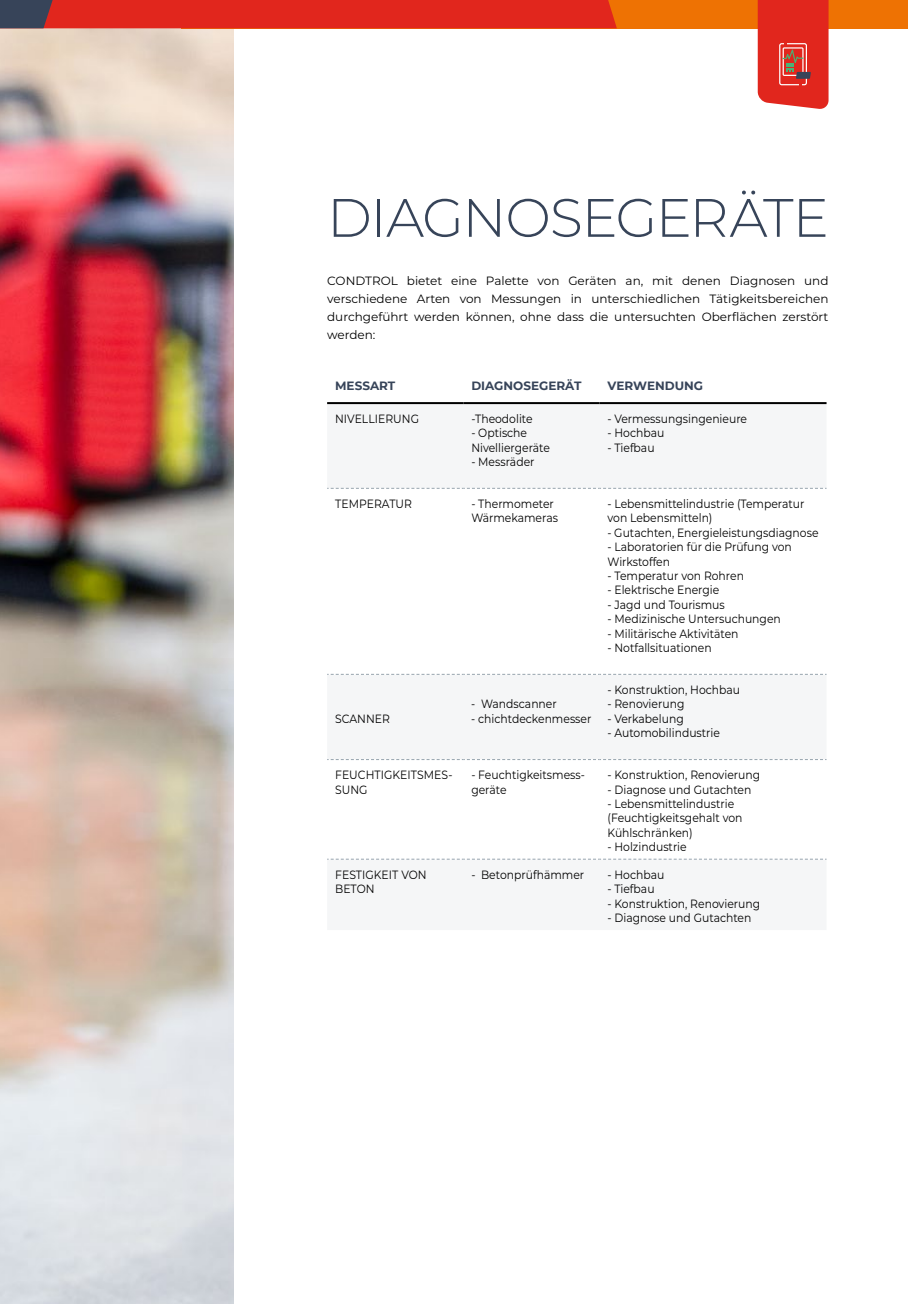
<style>
.page{position:relative;width:908px;height:1304px;background:#fff}
.page>*{position:absolute;margin:0;border:0;box-sizing:border-box;transform-origin:0 0}
.t1{font:300 54px "Montserrat";letter-spacing:-.02em;color:#374459}
.t2{font:12px/14.4px "Montserrat";color:#000;scale:.9 1}
.t3{font:12px/18px "Montserrat";color:#000;text-align:justify}
.t4{font:700 12px "Montserrat";color:#374459}
</style>
<div class="page">
<img style="left:0;top:28px;width:233px;height:1276px">
<hr style="left:327px;top:402px;width:136px;height:2px;background:#000">
<hr style="left:463px;top:402px;width:136px;height:2px;background:#000">
<hr style="left:599px;top:402px;width:227px;height:2px;background:#000">
<svg style="left:327px;top:488px;width:499px;height:1px"></svg>
<svg style="left:327px;top:674px;width:499px;height:1px"></svg>
<svg style="left:327px;top:759px;width:499px;height:1px"></svg>
<svg style="left:327px;top:859px;width:499px;height:1px"></svg>
<div style="left:181px;top:0;width:726px;height:28px;background:#ee7203"></div>
<svg style="left:0;top:0;width:616px;height:28px"></svg>
<svg style="left:757px;top:0;width:71px;height:109px"></svg>
<h1 class="t1" style="left:327px;top:181px;width:503px">DIAGNOSEGERÄTE</h1>
<p class="t3" style="left:327px;top:271px;width:502px">CONDTROL bietet eine Palette von Geräten an, mit denen Diagnosen und verschiedene Arten von Messungen in unterschiedlichen Tätigkeitsbereichen durchgeführt werden können, ohne dass die untersuchten Oberflächen zerstört werden:</p>
<p class="t4" style="left:335px;top:377px;width:62px">MESSART</p>
<p class="t4" style="left:471px;top:377px;width:111px">DIAGNOSEGERÄT</p>
<p class="t4" style="left:607px;top:377px;width:97px">VERWENDUNG</p>
<p class="t2" style="left:335px;top:411px;width:95px">NIVELLIERUNG</p>
<p class="t2" style="left:471px;top:411px;width:70px">-Theodolite</p>
<p class="t2" style="left:471px;top:425px;width:89px">- Optische<br>Nivelliergeräte</p>
<p class="t2" style="left:471px;top:454px;width:72px">- Messräder</p>
<p class="t2" style="left:607px;top:411px;width:156px">- Vermessungsingenieure</p>
<p class="t2" style="left:607px;top:425px;width:65px">- Hochbau</p>
<p class="t2" style="left:607px;top:440px;width:54px">- Tiefbau</p>
<p class="t2" style="left:335px;top:496px;width:87px">TEMPERATUR</p>
<p class="t2" style="left:471px;top:496px;width:98px">- Thermometer<br>Wärmekameras</p>
<p class="t2" style="left:607px;top:496px;width:220px">- Lebensmittelindustrie (Temperatur von Lebensmitteln)</p>
<p class="t2" style="left:607px;top:525px;width:236px">- Gutachten, Energieleistungsdiagnose</p>
<p class="t2" style="left:607px;top:539px;width:206px">- Laboratorien für die Prüfung von<br>Wirkstoffen</p>
<p class="t2" style="left:607px;top:568px;width:153px">- Temperatur von Rohren</p>
<p class="t2" style="left:607px;top:582px;width:126px">- Elektrische Energie</p>
<p class="t2" style="left:607px;top:597px;width:132px">- Jagd und Tourismus</p>
<p class="t2" style="left:607px;top:611px;width:194px">- Medizinische Untersuchungen</p>
<p class="t2" style="left:607px;top:626px;width:147px">- Militärische Aktivitäten</p>
<p class="t2" style="left:607px;top:640px;width:117px">- Notfallsituationen</p>
<p class="t2" style="left:335px;top:711px;width:62px">SCANNER</p>
<p class="t2" style="left:471px;top:696px;width:96px">- Wandscanner</p>
<p class="t2" style="left:471px;top:711px;width:135px">- chichtdeckenmesser</p>
<p class="t2" style="left:607px;top:682px;width:149px">- Konstruktion, Hochbau</p>
<p class="t2" style="left:607px;top:696px;width:87px">- Renovierung</p>
<p class="t2" style="left:607px;top:711px;width:86px">- Verkabelung</p>
<p class="t2" style="left:607px;top:725px;width:126px">- Automobilindustrie</p>
<p class="t2" style="left:335px;top:767px;width:132px">FEUCHTIGKEITSMES-<br>SUNG</p>
<p class="t2" style="left:471px;top:767px;width:128px">- Feuchtigkeitsmess&shy;geräte</p>
<p class="t2" style="left:607px;top:767px;width:171px">- Konstruktion, Renovierung</p>
<p class="t2" style="left:607px;top:782px;width:161px">- Diagnose und Gutachten</p>
<p class="t2" style="left:607px;top:796px;width:151px">- Lebensmittelindustrie (Feuchtigkeitsgehalt von<br>Kühlschränken)</p>
<p class="t2" style="left:607px;top:839px;width:89px">- Holzindustrie</p>
<p class="t2" style="left:335px;top:867px;width:103px">FESTIGKEIT VON<br>BETON</p>
<p class="t2" style="left:471px;top:867px;width:127px">- Betonprüfhämmer</p>
<p class="t2" style="left:607px;top:867px;width:65px">- Hochbau</p>
<p class="t2" style="left:607px;top:881px;width:54px">- Tiefbau</p>
<p class="t2" style="left:607px;top:896px;width:171px">- Konstruktion, Renovierung</p>
<p class="t2" style="left:607px;top:910px;width:161px">- Diagnose und Gutachten</p>
</div>
